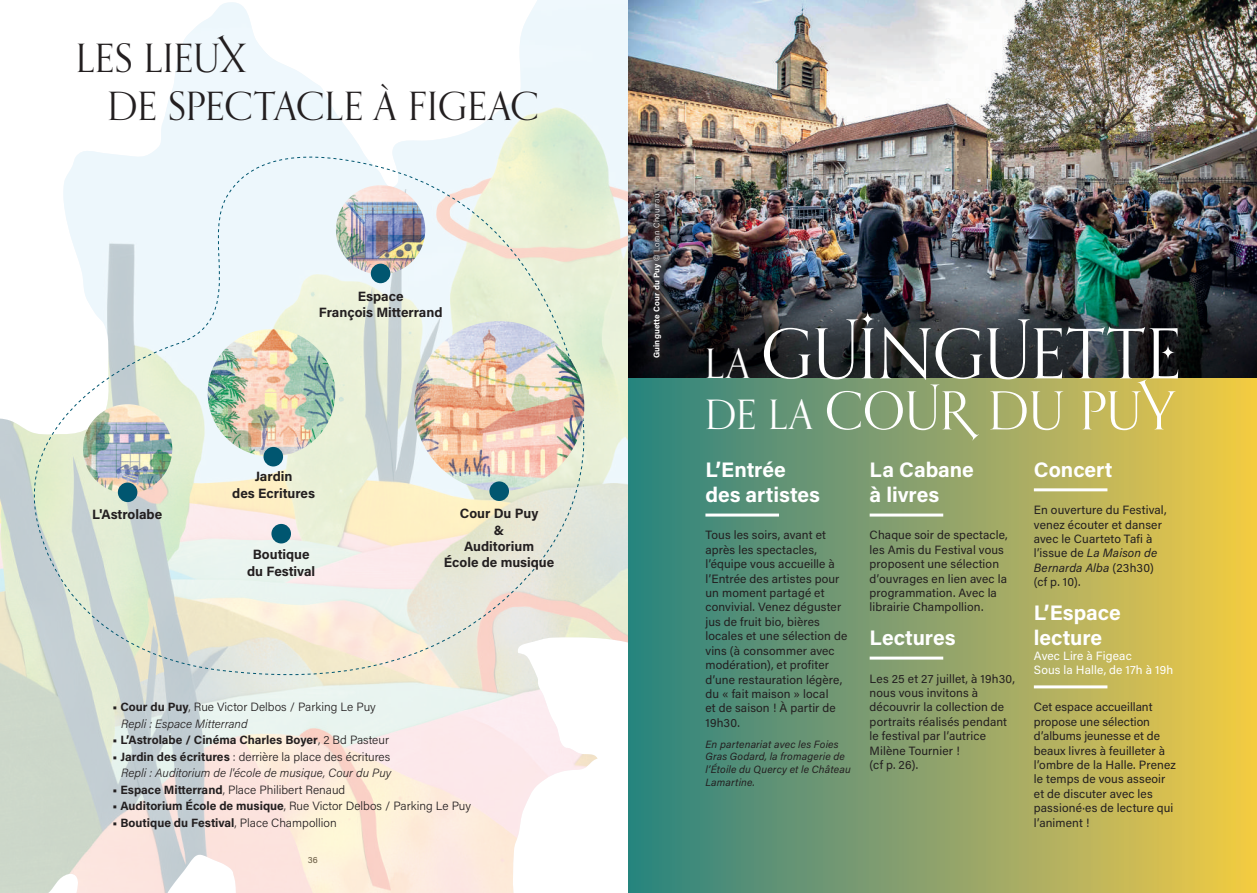
<style>
.page{position:relative;width:1257px;height:893px;background:#fff}
.page>*{position:absolute;margin:0;border:0;box-sizing:border-box;transform-origin:0 0}
.t1{font:69px "Orpheus Pro";color:#fff}
.t2{font:52.5px "Orpheus Pro";color:#fff}
.t3{font:39px/48px "Orpheus Pro";letter-spacing:.01em;color:#231f20}
.t4{font:700 21px/25.2px "Acumin Pro";color:#fff}
.t5{font:700 13.5px/16.2px "Acumin Pro";color:#231f20;text-align:center}
.t6{font:12px/14.4px "Acumin Pro";letter-spacing:.01em;color:#231f20}
.t7{font:300 12px/16.5px "Acumin Pro";color:#231f20}
.t8{font:italic 300 12px/16.5px "Acumin Pro";color:#231f20;text-align:right}
.t9{font:700 12px "Acumin Pro";color:#231f20}
.t10{font:12px/14.4px "Acumin Pro";letter-spacing:.01em;color:#fff}
.t11{font:italic 10.5px/12.6px "Acumin Pro";letter-spacing:.015em;color:#231f20}
.t12{font:9px "Acumin Pro";color:#231f20}
.t13{font:700 8.25px "Acumin Pro";letter-spacing:.02em;color:#fff}
.s1{font-weight:700}
.s2{font-style:italic}
.s3{font-weight:300}
.s4{font-weight:700;font-style:normal}
.s5{font-style:normal}
.s6{font-size:40.5px}
</style>
<div class="page">
<svg style="left:556px;top:0;width:72px;height:773px"></svg>
<img style="left:0;top:0;width:556px;height:893px">
<div style="left:628px;top:378px;width:629px;height:515px;background:linear-gradient(to right,#2d8184,#f4c94a)"></div>
<svg style="left:16px;top:151px;width:586px;height:529px"></svg>
<svg style="left:37px;top:165px;width:533px;height:506px;background:#e8ece2"></svg>
<img style="left:336px;top:185px;width:89px;height:89px;border-radius:45px">
<img style="left:414px;top:321px;width:170px;height:170px;border-radius:85px">
<img style="left:208px;top:329px;width:127px;height:128px;border-radius:64px">
<img style="left:83px;top:404px;width:89px;height:89px;border-radius:45px">
<div style="left:371px;top:264px;width:19px;height:19px;background:#005670;border-radius:50%"></div>
<div style="left:489px;top:481px;width:20px;height:20px;background:#005670;border-radius:50%"></div>
<div style="left:263px;top:447px;width:20px;height:19px;background:#005670;border-radius:50%"></div>
<div style="left:271px;top:524px;width:20px;height:19px;background:#005670;border-radius:50%"></div>
<div style="left:118px;top:482px;width:19px;height:20px;background:#005670;border-radius:50%"></div>
<img style="left:628px;top:0;width:629px;height:291px">
<hr style="left:705px;top:513px;width:74px;height:3px;background:#fff">
<hr style="left:869px;top:513px;width:74px;height:3px;background:#fff">
<hr style="left:869px;top:656px;width:74px;height:3px;background:#fff">
<hr style="left:1034px;top:488px;width:73px;height:3px;background:#fff">
<hr style="left:1034px;top:685px;width:73px;height:3px;background:#fff">
<svg style="left:628px;top:291px;width:629px;height:87px;background:#282e31"></svg>
<img style="left:640px;top:180px;width:34px;height:191px">
<h3 class="t3" style="left:107px;top:33px;width:433px;text-indent:-32px">LES LIEUX<br>DE SPECTACLE À FIGEAC</h3>
<p class="t5" style="left:319px;top:288px;width:125px">Espace<br>François Mitterrand</p>
<p class="t5" style="left:92px;top:506px;width:71px">L'Astrolabe</p>
<p class="t5" style="left:232px;top:468px;width:84px">Jardin<br>des Ecritures</p>
<p class="t5" style="left:247px;top:546px;width:70px">Boutique du Festival</p>
<p class="t5" style="left:444px;top:505px;width:112px">Cour Du Puy<br>&amp;<br>Auditorium<br>École de musique</p>
<p class="t7" style="left:121px;top:698px;width:256px;text-indent:-9px"><span class="s1">• Cour du Puy</span>, Rue Victor Delbos / Parking Le Puy<br><span class="s2">Repli : Espace Mitterrand</span></p>
<p class="t9" style="left:113px;top:732px;width:278px">• L’Astrolabe / Cinéma Charles Boyer<span class="s3">, 2 Bd Pasteur</span></p>
<p class="t8" style="left:113px;top:748px;width:280px"><span class="s4">• Jardin des écritures</span> <span class="s5">: derrière la place des écritures<br></span>Repli : Auditorium de l'école de musique, Cour du Puy</p>
<p class="t7" style="left:113px;top:781px;width:234px"><span class="s1">• Espace Mitterrand</span>, Place Philibert Renaud</p>
<p class="t7" style="left:113px;top:797px;width:360px"><span class="s1">• Auditorium École de musique</span>, Rue Victor Delbos / Parking Le Puy</p>
<p class="t9" style="left:113px;top:814px;width:226px">• Boutique du Festival<span class="s3">, Place Champollion</span></p>
<p class="t12" style="left:308px;top:854px;width:11px">36</p>
<p class="t13" style="left:651px;top:358px;width:166px;rotate:-90deg">Guinguette Cour du Puy <span class="s3">© Loran Chourrau</span></p>
<h1 class="t1" style="left:705px;top:312px;width:477px"><span class="s6">LA</span> GUINGUETTE</h1>
<h2 class="t2" style="left:705px;top:379px;width:471px"><span class="s6">DE LA</span> COUR DU PUY</h2>
<h3 class="t4" style="left:705px;top:456px;width:116px">L’Entrée des artistes</h3>
<p class="t6" style="left:705px;top:527px;width:143px">Tous les soirs, avant et après les spectacles, l’équipe vous accueille à l’Entrée des artistes pour un moment partagé et convivial. Venez déguster jus de fruit bio, bières locales et une sélection de vins (à consommer avec modération), et profiter d’une restauration légère, du « fait maison » local<br>et de saison ! À partir de<br>19h30.</p>
<p class="t11" style="left:705px;top:737px;width:147px">En partenariat avec les Foies<br>Gras Godard, la fromagerie de l’Étoile du Quercy et le Château<br>Lamartine.</p>
<h3 class="t4" style="left:869px;top:456px;width:106px">La Cabane à livres</h3>
<p class="t6" style="left:869px;top:527px;width:140px">Chaque soir de spectacle, les Amis du Festival vous proposent une sélection d’ouvrages en lien avec la programmation. Avec la librairie Champollion.</p>
<h3 class="t4" style="left:869px;top:624px;width:87px">Lectures</h3>
<p class="t6" style="left:869px;top:670px;width:147px">Les 25 et 27 juillet, à 19h30, nous vous invitons à découvrir la collection de portraits réalisés pendant le festival par l’autrice<br>Milène Tournier !<br>(cf p. 26).</p>
<h3 class="t4" style="left:1034px;top:456px;width:80px">Concert</h3>
<p class="t6" style="left:1034px;top:502px;width:134px">En ouverture du Festival, venez écouter et danser avec le Cuarteto Tafi à l’issue de <span class="s2">La Maison de<br>Bernarda Alba</span> (23h30) (cf p. 10).</p>
<h3 class="t4" style="left:1034px;top:599px;width:88px">L’Espace lecture</h3>
<p class="t10" style="left:1034px;top:648px;width:141px">Avec Lire à Figeac<br>Sous la Halle, de 17h à 19h</p>
<p class="t6" style="left:1034px;top:699px;width:143px">Cet espace accueillant propose une sélection d’albums jeunesse et de beaux livres à feuilleter à l’ombre de la Halle. Prenez le temps de vous asseoir et de discuter avec les passioné·es de lecture qui l’animent !</p>
</div>
